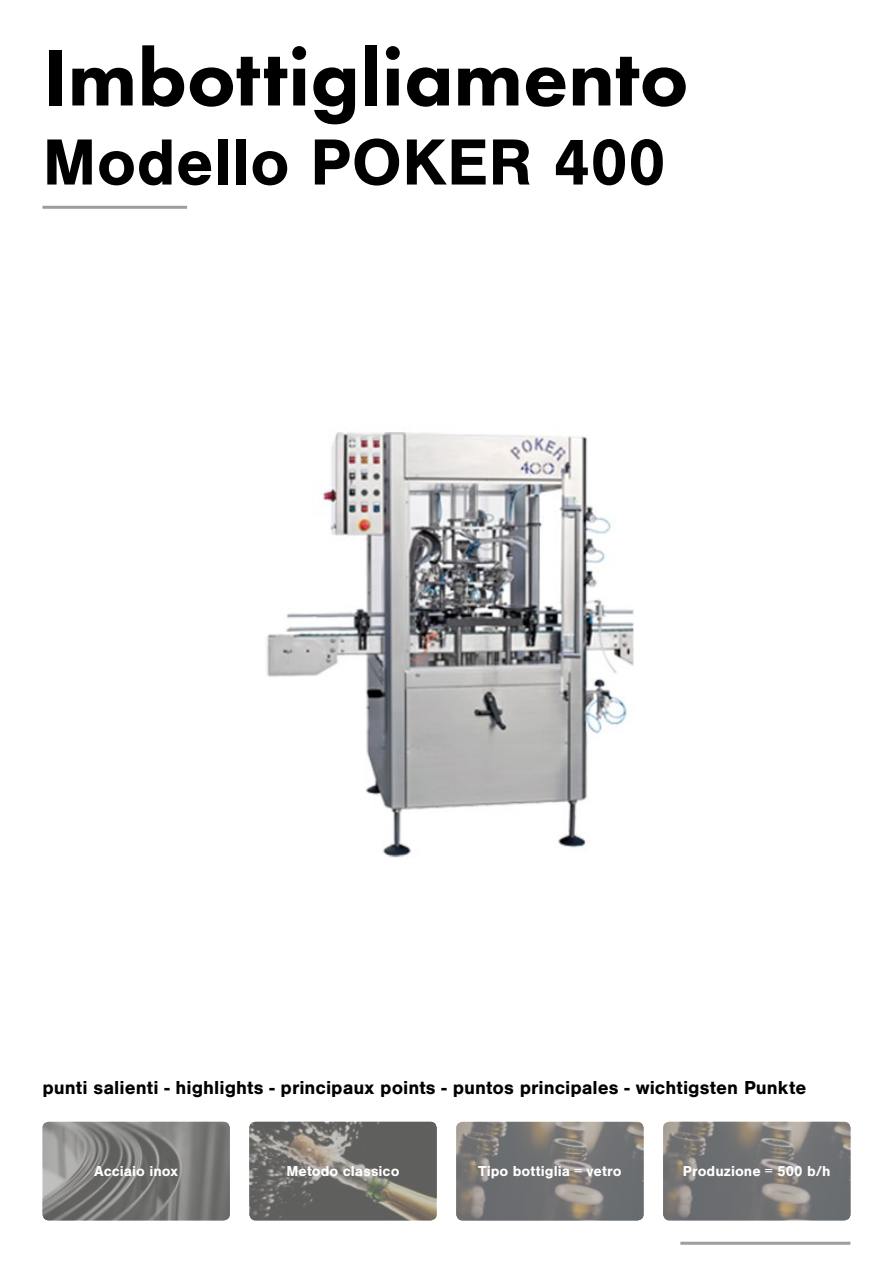
<style>
.page{position:relative;width:893px;height:1263px;background:#fff}
.page>*{position:absolute;margin:0;border:0;box-sizing:border-box;transform-origin:0 0}
.t1{font:800 82.5px "Futura PT";color:#000}
.t2{font:700 67.5px "Nimbus San";color:#000}
.t3{font:700 19.5px "Nimbus San";color:#000}
.t4{font:700 15px "Nimbus San";color:#fff}
</style>
<div class="page">
<hr style="left:680px;top:1242px;width:170px;height:3px;background:#9d9d9c">
<hr style="left:43px;top:206px;width:144px;height:3px;background:#9d9d9c">
<img style="left:266px;top:432px;width:368px;height:426px">
<svg style="left:43px;top:1122px;width:187px;height:98px;background:#7e7e7c"></svg>
<svg style="left:249px;top:1122px;width:188px;height:98px;background:#74726e"></svg>
<svg style="left:456px;top:1122px;width:188px;height:98px;background:#7c7a79"></svg>
<svg style="left:663px;top:1122px;width:187px;height:98px;background:#7b7a79"></svg>
<h1 class="t1" style="left:43px;top:26px;width:647px">Imbottigliamento</h1>
<h2 class="t2" style="left:43px;top:124px;width:625px">Modello POKER 400</h2>
<p class="t3" style="left:43px;top:1076px;width:765px">punti salienti - highlights - principaux points - puntos principales - wichtigsten Punkte</p>
<p class="t4" style="left:94px;top:1163px;width:86px">Acciaio inox</p>
<p class="t4" style="left:287px;top:1163px;width:114px">Metodo classico</p>
<p class="t4" style="left:478px;top:1163px;width:145px">Tipo bottiglia = vetro</p>
<p class="t4" style="left:683px;top:1163px;width:149px">Produzione = 500 b/h</p>
</div>
